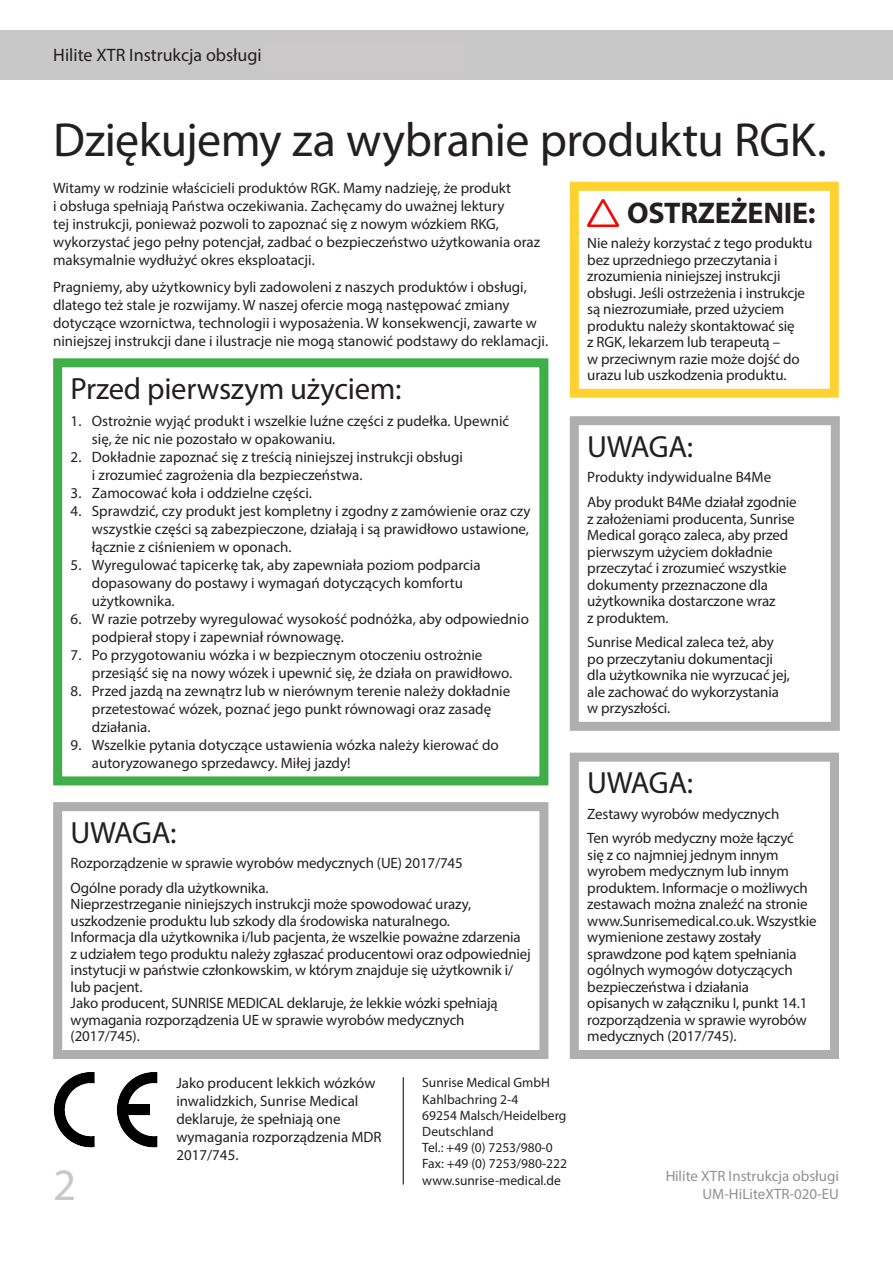
<style>
.page{position:relative;width:893px;height:1263px;background:#fff}
.page>*{position:absolute;margin:0;border:0;box-sizing:border-box;transform-origin:0 0}
.PL_-_Thank_you_for_c{font:48px "Myriad Pro";letter-spacing:-.01em;color:#231f20}
.t1{font:45px "Myriad Pro";color:#c8c8c8}
.PL_-_Box_Heading{font:30.75px "Myriad Pro";letter-spacing:-.01em;color:#231f20}
.PL_-_Box_Heading-2{font:700 30px "Myriad Pro";letter-spacing:-.01em;color:#231f20}
.t2{font:18px "Myriad Pro";color:#231f20}
.PL_-_Box_Text{font:15px/16.5px "Myriad Pro";letter-spacing:-.01em;color:#231f20}
.PL_-_Basic_Paragraph{font:15px/18px "Myriad Pro";color:#231f20}
.t3{font:13.5px "Myriad Pro";color:#231f20}
</style>
<div class="page">
<div style="left:0;top:31px;width:893px;height:49px;background:#c8c8c8"></div>
<div style="left:53px;top:802px;width:495px;height:257px;border:9px solid #afafaf"></div>
<div style="left:53px;top:358px;width:495px;height:427px;border:9px solid #40ae49"></div>
<img style="left:587px;top:199px;width:32px;height:28px">
<div style="left:570px;top:182px;width:269px;height:216px;border:9px solid #ffd231"></div>
<div style="left:570px;top:416px;width:270px;height:315px;border:9px solid #afafaf"></div>
<div style="left:570px;top:753px;width:269px;height:306px;border:9px solid #afafaf"></div>
<hr style="left:403px;top:1077px;width:1px;height:107px;background:#231f20">
<img style="left:53px;top:1072px;width:105px;height:76px">
<p class="t2" style="left:53px;top:44px;width:218px">Hilite XTR Instrukcja obsługi |</p>
<p class="PL_-_Thank_you_for_c" style="left:53px;top:111px;width:775px">Dziękujemy za wybranie produktu RGK.</p>
<p class="PL_-_Basic_Paragraph" style="left:53px;top:179px;width:489px">Witamy w rodzinie właścicieli produktów RGK. Mamy nadzieję, że produkt<br>i obsługa spełniają Państwa oczekiwania. Zachęcamy do uważnej lektury<br>tej instrukcji, ponieważ pozwoli to zapoznać się z nowym wózkiem RKG, wykorzystać jego pełny potencjał, zadbać o bezpieczeństwo użytkowania oraz maksymalnie wydłużyć okres eksploatacji.</p>
<p class="PL_-_Box_Text" style="left:53px;top:278px;width:496px;line-height:18px">Pragniemy, aby użytkownicy byli zadowoleni z naszych produktów i obsługi, dlatego też stale je rozwijamy. W naszej ofercie mogą następować zmiany dotyczące wzornictwa, technologii i wyposażenia. W konsekwencji, zawarte w niniejszej instrukcji dane i ilustracje nie mogą stanowić podstawy do reklamacji.</p>
<p class="PL_-_Box_Heading-2" style="left:627px;top:193px;width:190px">OSTRZEŻENIE:</p>
<p class="PL_-_Box_Text" style="left:587px;top:235px;width:227px">Nie należy korzystać z tego produktu bez uprzedniego przeczytania i zrozumienia niniejszej instrukcji obsługi. Jeśli ostrzeżenia i instrukcje są niezrozumiałe, przed użyciem produktu należy skontaktować się<br>z RGK, lekarzem lub terapeutą –<br>w przeciwnym razie może dojść do urazu lub uszkodzenia produktu.</p>
<p class="PL_-_Box_Heading" style="left:71px;top:370px;width:332px">Przed pierwszym użyciem:</p>
<p class="PL_-_Box_Text" style="left:92px;top:412px;width:419px;line-height:18px;text-indent:-21px">1. Ostrożnie wyjąć produkt i wszelkie luźne części z pudełka. Upewnić się, że nic nie pozostało w opakowaniu.</p>
<p class="PL_-_Box_Text" style="left:92px;top:448px;width:373px;line-height:18px;text-indent:-21px">2. Dokładnie zapoznać się z treścią niniejszej instrukcji obsługi i zrozumieć zagrożenia dla bezpieczeństwa.</p>
<p class="PL_-_Box_Text" style="left:71px;top:484px;width:243px">3. Zamocować koła i oddzielne części.</p>
<p class="PL_-_Box_Text" style="left:92px;top:502px;width:440px;line-height:18px;text-align:justify;text-indent:-21px">4. Sprawdzić, czy produkt jest kompletny i zgodny z zamówienie oraz czy wszystkie części są zabezpieczone, działają i są prawidłowo ustawione, łącznie z ciśnieniem w oponach.</p>
<p class="PL_-_Box_Text" style="left:92px;top:556px;width:390px;line-height:18px;text-indent:-21px">5. Wyregulować tapicerkę tak, aby zapewniała poziom podparcia dopasowany do postawy i wymagań dotyczących komfortu użytkownika.</p>
<p class="PL_-_Box_Text" style="left:92px;top:610px;width:439px;line-height:18px;text-indent:-21px">6. W razie potrzeby wyregulować wysokość podnóżka, aby odpowiednio podpierał stopy i zapewniał równowagę.</p>
<p class="PL_-_Box_Text" style="left:92px;top:646px;width:422px;line-height:18px;text-indent:-21px">7. Po przygotowaniu wózka i w bezpiecznym otoczeniu ostrożnie przesiąść się na nowy wózek i upewnić się, że działa on prawidłowo.</p>
<p class="PL_-_Box_Text" style="left:92px;top:682px;width:420px;line-height:18px;text-indent:-21px">8. Przed jazdą na zewnątrz lub w nierównym terenie należy dokładnie przetestować wózek, poznać jego punkt równowagi oraz zasadę działania.</p>
<p class="PL_-_Box_Text" style="left:92px;top:736px;width:408px;line-height:18px;text-indent:-21px">9. Wszelkie pytania dotyczące ustawienia wózka należy kierować do autoryzowanego sprzedawcy. Miłej jazdy!</p>
<p class="PL_-_Box_Heading" style="left:587px;top:427px;width:108px">UWAGA:</p>
<p class="PL_-_Box_Text" style="left:587px;top:469px;width:185px">Produkty indywidualne B4Me</p>
<p class="PL_-_Box_Text" style="left:587px;top:493px;width:211px">Aby produkt B4Me działał zgodnie z założeniami producenta, Sunrise<br>Medical gorąco zaleca, aby przed pierwszym użyciem dokładnie przeczytać i zrozumieć wszystkie dokumenty przeznaczone dla użytkownika dostarczone wraz<br>z produktem.</p>
<p class="PL_-_Box_Text" style="left:587px;top:634px;width:204px">Sunrise Medical zaleca też, aby po przeczytaniu dokumentacji dla użytkownika nie wyrzucać jej, ale zachować do wykorzystania w przyszłości.</p>
<p class="PL_-_Box_Heading" style="left:587px;top:764px;width:108px">UWAGA:</p>
<p class="PL_-_Box_Text" style="left:587px;top:805px;width:194px">Zestawy wyrobów medycznych</p>
<p class="PL_-_Box_Text" style="left:587px;top:830px;width:231px">Ten wyrób medyczny może łączyć<br>się z co najmniej jednym innym wyrobem medycznym lub innym produktem. Informacje o możliwych zestawach można znaleźć na stronie www.Sunrisemedical.co.uk. Wszystkie wymienione zestawy zostały sprawdzone pod kątem spełniania ogólnych wymogów dotyczących bezpieczeństwa i działania<br>opisanych w załączniku I, punkt 14.1 rozporządzenia w sprawie wyrobów medycznych (2017/745).</p>
<p class="PL_-_Box_Heading" style="left:71px;top:813px;width:108px">UWAGA:</p>
<p class="PL_-_Box_Text" style="left:71px;top:855px;width:394px">Rozporządzenie w sprawie wyrobów medycznych (UE) 2017/745</p>
<p class="PL_-_Box_Text" style="left:71px;top:879px;width:199px">Ogólne porady dla użytkownika.</p>
<p class="PL_-_Box_Text" style="left:71px;top:896px;width:402px">Nieprzestrzeganie niniejszych instrukcji może spowodować urazy, uszkodzenie produktu lub szkody dla środowiska naturalnego.</p>
<p class="PL_-_Box_Text" style="left:71px;top:929px;width:462px">Informacja dla użytkownika i/lub pacjenta, że wszelkie poważne zdarzenia z udziałem tego produktu należy zgłaszać producentowi oraz odpowiedniej instytucji w państwie członkowskim, w którym znajduje się użytkownik i/ lub pacjent.</p>
<p class="PL_-_Box_Text" style="left:71px;top:995px;width:429px">Jako producent, SUNRISE MEDICAL deklaruje, że lekkie wózki spełniają wymagania rozporządzenia UE w sprawie wyrobów medycznych (2017/745).</p>
<h2 class="t1" style="left:53px;top:1157px;width:25px">2</h2>
<p class="PL_-_Box_Text" style="left:176px;top:1074px;width:207px;line-height:18px">Jako producent lekkich wózków inwalidzkich, Sunrise Medical deklaruje, że spełniają one wymagania rozporządzenia MDR<br>2017/745.</p>
<p class="t3" style="left:422px;top:1074px;width:129px">Sunrise Medical GmbH</p>
<p class="t3" style="left:422px;top:1091px;width:97px">Kahlbachring 2-4</p>
<p class="t3" style="left:422px;top:1107px;width:146px">69254 Malsch/Heidelberg</p>
<p class="t3" style="left:422px;top:1123px;width:73px">Deutschland</p>
<p class="t3" style="left:422px;top:1139px;width:132px">Tel.: +49 (0) 7253/980-0</p>
<p class="t3" style="left:422px;top:1155px;width:146px">Fax: +49 (0) 7253/980-222</p>
<p class="t3" style="left:422px;top:1172px;width:140px">www.sunrise-medical.de</p>
<p class="PL_-_Box_Text" style="left:665px;top:1168px;width:175px">Hilite XTR Instrukcja obsługi</p>
<p class="PL_-_Box_Text" style="left:702px;top:1186px;width:138px">UM-HiLiteXTR-020-EU</p>
</div>
